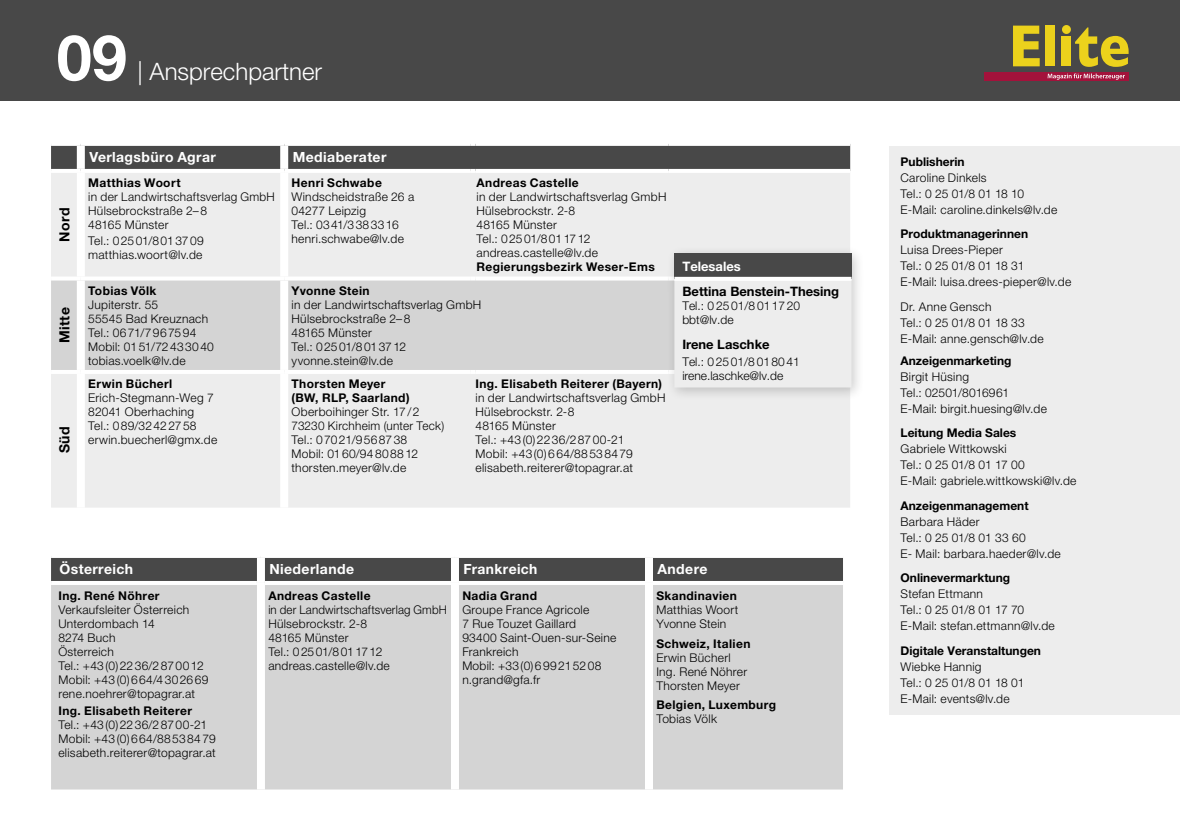
<style>
.page{position:relative;width:1180px;height:840px;background:#fff}
.page>*{position:absolute;margin:0;border:0;box-sizing:border-box;transform-origin:0 0}
.t1{font:700 63.2px "Helvetica Neue LT Pro";color:#fff}
.t2{font:300 24px "Helvetica Neue LT Pro";color:#fff}
.t3{font:700 14px "Helvetica Neue LT Pro";letter-spacing:.03em;color:#fff}
.t4{font:700 14px "Helvetica Neue LT Pro";letter-spacing:.025em;color:#000}
.t5{font:700 13px "Helvetica Neue LT Pro";color:#000}
.t6{font:700 13px "Helvetica Neue LT Pro";color:#fff}
.t7{font:300 12px/14px "Helvetica Neue LT Pro";letter-spacing:.025em;color:#000}
.t8{font:700 12px/14px "Helvetica Neue LT Pro";letter-spacing:.03em;color:#000}
.t9{font:700 12px "Helvetica Neue LT Pro";color:#000}
.t10{font:300 12px/14px "Helvetica Neue LT Pro";letter-spacing:.025em;color:#000;scale:.96 1}
.t11{font:300 12px/14px "Helvetica Neue LT Pro";color:#000}
</style>
<div class="page">
<div style="left:0;top:0;width:1179px;height:101px;background:#484848"></div>
<div style="left:983px;top:72px;width:145px;height:9px;background:#a3123b"></div>
<svg style="left:1047px;top:73px;width:77px;height:7px"></svg>
<div style="left:1045px;top:26px;width:9px;height:40px;background:#ecd21c"></div>
<svg style="left:1075px;top:27px;width:53px;height:40px"></svg>
<div style="left:1061px;top:36px;width:9px;height:30px;background:#ecd21c"></div>
<svg style="left:1013px;top:26px;width:26px;height:40px"></svg>
<svg style="left:1061px;top:25px;width:9px;height:9px"></svg>
<div style="left:51px;top:173px;width:799px;height:334px;background:#ededed"></div>
<div style="left:51px;top:280px;width:615px;height:90px;background:#d4d4d4"></div>
<div style="left:77px;top:173px;width:8px;height:103px;background:#fff"></div>
<div style="left:77px;top:280px;width:8px;height:90px;background:#fff"></div>
<div style="left:77px;top:374px;width:8px;height:133px;background:#fff"></div>
<div style="left:280px;top:173px;width:8px;height:103px;background:#fff"></div>
<div style="left:280px;top:280px;width:8px;height:90px;background:#fff"></div>
<div style="left:280px;top:374px;width:8px;height:133px;background:#fff"></div>
<hr style="left:51px;top:276px;width:30px;height:4px;background:#fff">
<hr style="left:81px;top:276px;width:203px;height:4px;background:#fff">
<hr style="left:284px;top:276px;width:187px;height:4px;background:#fff">
<svg style="left:471px;top:276px;width:4px;height:4px"></svg>
<hr style="left:475px;top:276px;width:193px;height:4px;background:#fff">
<hr style="left:51px;top:370px;width:30px;height:4px;background:#fff">
<hr style="left:81px;top:370px;width:203px;height:4px;background:#fff">
<hr style="left:284px;top:370px;width:187px;height:4px;background:#fff">
<svg style="left:471px;top:370px;width:4px;height:4px"></svg>
<hr style="left:475px;top:370px;width:193px;height:4px;background:#fff">
<svg style="left:51px;top:144px;width:799px;height:27px;background:#606060"></svg>
<hr style="left:475px;top:169px;width:193px;height:4px;background:#fff">
<hr style="left:668px;top:169px;width:182px;height:4px;background:#fff">
<div style="left:51px;top:557px;width:791px;height:23px;background:#484848"></div>
<div style="left:51px;top:585px;width:791px;height:204px;background:#d4d4d4"></div>
<svg style="left:51px;top:580px;width:206px;height:1px"></svg>
<svg style="left:265px;top:580px;width:186px;height:1px"></svg>
<svg style="left:459px;top:580px;width:186px;height:1px"></svg>
<svg style="left:653px;top:580px;width:189px;height:1px"></svg>
<div style="left:257px;top:557px;width:8px;height:25px;background:#fff"></div>
<div style="left:257px;top:582px;width:8px;height:207px;background:#fff"></div>
<div style="left:451px;top:557px;width:8px;height:25px;background:#fff"></div>
<div style="left:451px;top:582px;width:8px;height:207px;background:#fff"></div>
<div style="left:645px;top:557px;width:8px;height:25px;background:#fff"></div>
<div style="left:645px;top:582px;width:8px;height:207px;background:#fff"></div>
<div style="left:666px;top:245px;width:199px;height:156px;background:#000;opacity:.2"></div>
<div style="left:674px;top:253px;width:177px;height:26px;background:#484848"></div>
<div style="left:674px;top:281px;width:177px;height:106px;background:#ededed"></div>
<hr style="left:674px;top:277px;width:177px;height:4px;background:#fff">
<div style="left:889px;top:146px;width:290px;height:568px;background:#ededed"></div>
<h1 class="t1" style="left:57px;top:18px;width:72px">09</h1>
<h2 class="t2" style="left:137px;top:56px;width:186px">| Ansprechpartner</h2>
<p class="t4" style="left:56px;top:242px;width:36px;rotate:-90deg">Nord</p>
<p class="t4" style="left:56px;top:343px;width:37px;rotate:-90deg">Mitte</p>
<p class="t4" style="left:56px;top:453px;width:28px;rotate:-90deg">Süd</p>
<p class="t3" style="left:89px;top:148px;width:128px">Verlagsbüro Agrar</p>
<p class="t3" style="left:293px;top:148px;width:95px">Mediaberater</p>
<p class="t8" style="left:88px;top:175px;width:94px">Matthias Woort</p>
<p class="t7" style="left:88px;top:189px;width:188px">in der Landwirtschaftsverlag GmbH<br>Hülsebrockstraße 2–8<br>48165 Münster</p>
<p class="t7" style="left:88px;top:233px;width:117px">Tel.: 02501/8013709 matthias.woort@lv.de</p>
<p class="t8" style="left:291px;top:175px;width:92px">Henri Schwabe</p>
<p class="t7" style="left:291px;top:189px;width:124px">Windscheidstraße 26 a<br>04277 Leipzig<br>Tel.: 0341/3383316 henri.schwabe@lv.de</p>
<p class="t8" style="left:476px;top:175px;width:104px">Andreas Castelle</p>
<p class="t7" style="left:476px;top:189px;width:191px">in der Landwirtschaftsverlag GmbH<br>Hülsebrockstr. 2-8<br>48165 Münster<br>Tel.: 02501/8011712 andreas.castelle@lv.de</p>
<p class="t8" style="left:476px;top:259px;width:180px">Regierungsbezirk Weser-Ems</p>
<p class="t8" style="left:88px;top:283px;width:70px">Tobias Völk</p>
<p class="t7" style="left:88px;top:297px;width:127px">Jupiterstr. 55<br>55545 Bad Kreuznach<br>Tel.: 0671/7967594<br>Mobil: 0151/72433040 tobias.voelk@lv.de</p>
<p class="t8" style="left:88px;top:376px;width:86px">Erwin Bücherl</p>
<p class="t7" style="left:88px;top:390px;width:130px">Erich-Stegmann-Weg 7<br>82041 Oberhaching<br>Tel.: 089/32422758 erwin.buecherl@gmx.de</p>
<p class="t8" style="left:291px;top:283px;width:80px">Yvonne Stein</p>
<p class="t7" style="left:291px;top:297px;width:191px">in der Landwirtschaftsverlag GmbH<br>Hülsebrockstraße 2–8<br>48165 Münster<br>Tel.: 02501/8013712 yvonne.stein@lv.de</p>
<p class="t8" style="left:291px;top:376px;width:119px">Thorsten Meyer (BW, RLP, Saarland)</p>
<p class="t7" style="left:291px;top:404px;width:154px">Oberboihinger Str. 17/2<br>73230 Kirchheim (unter Teck)<br>Tel.: 07021/9568738<br>Mobil: 0160/94808812 thorsten.meyer@lv.de</p>
<p class="t8" style="left:475px;top:376px;width:188px">Ing. Elisabeth Reiterer (Bayern)</p>
<p class="t7" style="left:475px;top:390px;width:191px">in der Landwirtschaftsverlag GmbH<br>Hülsebrockstr. 2-8<br>48165 Münster<br>Tel.: +43(0)2236/28700-21<br>Mobil: +43(0)664/88538479 elisabeth.reiterer@topagrar.at</p>
<p class="t6" style="left:682px;top:258px;width:60px">Telesales</p>
<p class="t5" style="left:682px;top:283px;width:158px">Bettina Benstein-Thesing</p>
<p class="t11" style="left:682px;top:298px;width:119px">Tel.: 0 25 01/8 011720 bbt@lv.de</p>
<p class="t5" style="left:682px;top:336px;width:89px">Irene Laschke</p>
<p class="t11" style="left:682px;top:354px;width:119px">Tel.: 025 01/8 018041 irene.laschke@lv.de</p>
<p class="t3" style="left:60px;top:560px;width:75px">Österreich</p>
<p class="t3" style="left:269px;top:560px;width:86px">Niederlande</p>
<p class="t3" style="left:463px;top:560px;width:75px">Frankreich</p>
<p class="t3" style="left:657px;top:560px;width:52px">Andere</p>
<p class="t8" style="left:58px;top:588px;width:103px">Ing. René Nöhrer</p>
<p class="t7" style="left:58px;top:602px;width:151px">Verkaufsleiter Österreich<br>Unterdombach 14<br>8274 Buch<br>Österreich<br>Tel.: +43(0)2236/2870012<br>Mobil: +43(0)664/4302669 rene.noehrer@topagrar.at</p>
<p class="t8" style="left:58px;top:702px;width:135px">Ing. Elisabeth Reiterer</p>
<p class="t7" style="left:58px;top:717px;width:159px">Tel.: +43(0)2236/28700-21<br>Mobil: +43(0)664/88538479 elisabeth.reiterer@topagrar.at</p>
<p class="t8" style="left:462px;top:588px;width:76px">Nadia Grand</p>
<p class="t7" style="left:462px;top:602px;width:155px">Groupe France Agricole<br>7 Rue Touzet Gaillard<br>93400 Saint-Ouen-sur-Seine<br>Frankreich<br>Mobil: +33(0)699215208 n.grand@gfa.fr</p>
<p class="t8" style="left:268px;top:588px;width:104px">Andreas Castelle</p>
<p class="t10" style="left:268px;top:602px;width:187px">in der Landwirtschaftsverlag GmbH<br>Hülsebrockstr. 2-8<br>48165 Münster<br>Tel.: 02501/8011712 andreas.castelle@lv.de</p>
<p class="t8" style="left:656px;top:588px;width:82px">Skandinavien</p>
<p class="t7" style="left:656px;top:602px;width:84px">Matthias Woort<br>Yvonne Stein</p>
<p class="t8" style="left:656px;top:635px;width:96px">Schweiz, Italien</p>
<p class="t7" style="left:656px;top:649px;width:92px">Erwin Bücherl<br>Ing. René Nöhrer<br>Thorsten Meyer</p>
<p class="t8" style="left:656px;top:697px;width:121px">Belgien, Luxemburg</p>
<p class="t7" style="left:656px;top:711px;width:62px">Tobias Völk</p>
<p class="t9" style="left:900px;top:154px;width:65px">Publisherin</p>
<p class="t7" style="left:900px;top:169px;width:158px;line-height:16px">Caroline Dinkels<br>Tel.: 0 25 01/8 01 18 10<br>E-Mail: caroline.dinkels@lv.de</p>
<p class="t9" style="left:900px;top:226px;width:129px">Produktmanagerinnen</p>
<p class="t7" style="left:900px;top:242px;width:172px;line-height:16px">Luisa Drees-Pieper<br>Tel.: 0 25 01/8 01 18 31<br>E-Mail: luisa.drees-pieper@lv.de</p>
<p class="t7" style="left:900px;top:298px;width:145px;line-height:16px">Dr. Anne Gensch<br>Tel.: 0 25 01/8 01 18 33<br>E-Mail: anne.gensch@lv.de</p>
<p class="t9" style="left:900px;top:352px;width:112px">Anzeigenmarketing</p>
<p class="t7" style="left:900px;top:368px;width:148px;line-height:16px">Birgit Hüsing<br>Tel.: 02501/8016961<br>E-Mail: birgit.huesing@lv.de</p>
<p class="t9" style="left:900px;top:425px;width:117px">Leitung Media Sales</p>
<p class="t7" style="left:900px;top:440px;width:177px;line-height:16px">Gabriele Wittkowski<br>Tel.: 0 25 01/8 01 17 00<br>E-Mail: gabriele.wittkowski@lv.de</p>
<p class="t9" style="left:900px;top:497px;width:129px">Anzeigenmanagement</p>
<p class="t7" style="left:900px;top:513px;width:162px;line-height:16px">Barbara Häder<br>Tel.: 0 25 01/8 01 33 60<br>E- Mail: barbara.haeder@lv.de</p>
<p class="t9" style="left:900px;top:570px;width:111px">Onlinevermarktung</p>
<p class="t7" style="left:900px;top:585px;width:156px;line-height:16px">Stefan Ettmann<br>Tel.: 0 25 01/8 01 17 70<br>E-Mail: stefan.ettmann@lv.de</p>
<p class="t9" style="left:900px;top:642px;width:142px">Digitale Veranstaltungen</p>
<p class="t7" style="left:900px;top:658px;width:125px;line-height:16px">Wiebke Hannig<br>Tel.: 0 25 01/8 01 18 01<br>E-Mail: events@lv.de</p>
</div>
